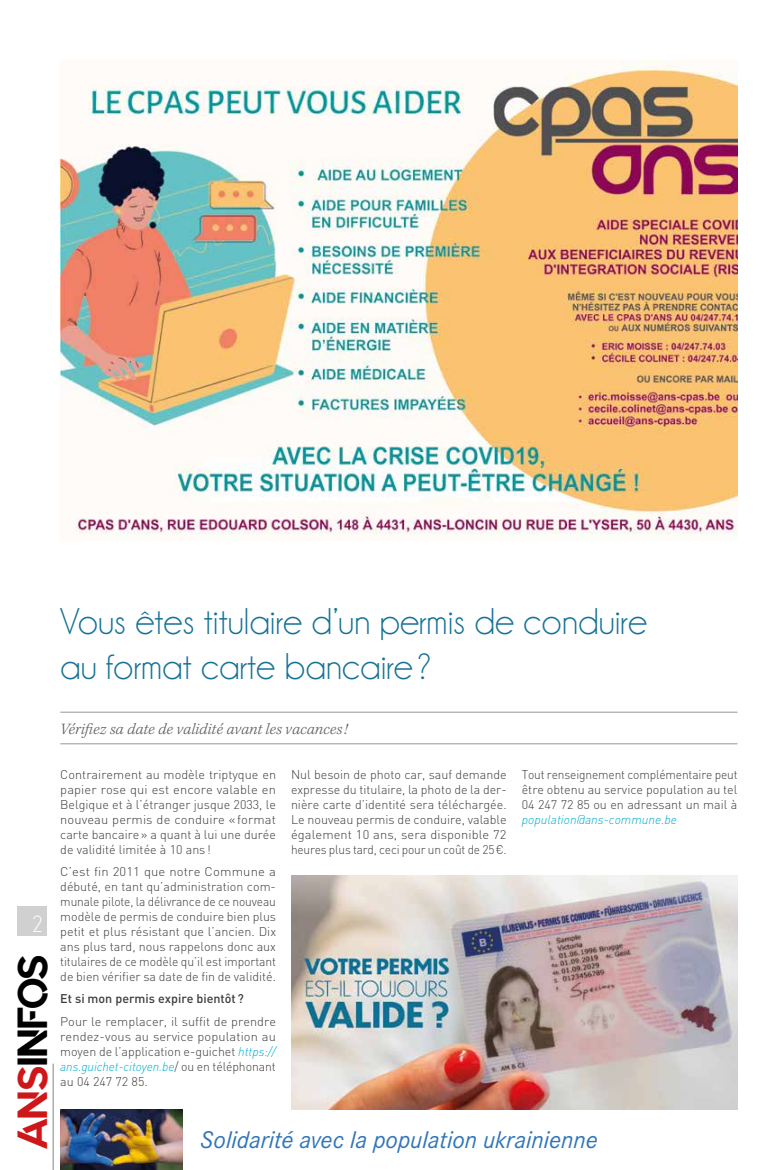
<style>
.page{position:relative;width:780px;height:1170px;background:#fff}
.page>*{position:absolute;margin:0;border:0;box-sizing:border-box;transform-origin:0 0}
.t1{font:41.88px "Quantify";color:#000}
.t2{font:37.5px/45px "Champagne&Limousines";color:#157296}
.t3{font:italic 25px "Corporate S";color:#2f75ba}
.t4{font:23.75px "Champagne&Limousines";color:#fff}
.t5{font:italic 300 16.25px "Kepler Std";color:#646363}
.t6{font:300 12.5px/15px "DIN";color:#3c3c3b;text-align:justify}
.t7{font:300 12.5px/15px "DIN";color:#3c3c3b;text-align:justify;scale:1.04 1}
.t8{font:300 12.5px/15px "DIN";color:#3c3c3b;text-align:justify;scale:.96 1}
.t9{font:500 12.5px "DIN";color:#3c3c3b}
.t10{font:italic 300 12.5px "DIN";color:#00acd2}
.s1{color:#cd1719}
.s2{font-style:italic;color:#00acd2}
</style>
<div class="page">
<img style="left:291px;top:875px;width:446px;height:234px">
<hr style="left:53px;top:1063px;width:1px;height:106px;background:#9d9d9c">
<div style="left:18px;top:905px;width:29px;height:30px;background:#d0d0d0"></div>
<img style="left:60px;top:1109px;width:122px;height:60px">
<img style="left:60px;top:60px;width:677px;height:475px">
<hr style="left:60px;top:711px;width:677px;height:1px;background:#7c7b7b">
<hr style="left:60px;top:743px;width:677px;height:1px;background:#7c7b7b">
<h2 class="t2" style="left:60px;top:599px;width:588px">Vous êtes titulaire d’un permis de conduire au format carte bancaire?</h2>
<h3 class="t4" style="left:31px;top:911px;width:14px">2</h3>
<h1 class="t1" style="left:9px;top:1149px;width:197px;rotate:-90deg"><span class="s1">ANS</span>INFOS</h1>
<h3 class="t5" style="left:60px;top:719px;width:288px">Vérifiez sa date de validité avant les vacances!</h3>
<p class="t6" style="left:60px;top:767px;width:217px">Contrairement au modèle triptyque en papier rose qui est encore valable en Belgique et à l’étranger jusque 2033, le nouveau permis de conduire «format carte bancaire» a quant à lui une durée de validité limitée à 10 ans !</p>
<p class="t7" style="left:60px;top:864px;width:209px">C’est fin 2011 que notre Commune a débuté, en tant qu’administration com&shy;munale pilote, la délivrance de ce nouveau modèle de permis de conduire bien plus petit et plus résistant que l’ancien. Dix ans plus tard, nous rappelons donc aux titulaires de ce modèle qu’il est important de bien vérifier sa date de fin de validité.</p>
<p class="t9" style="left:60px;top:990px;width:185px">Et si mon permis expire bientôt?</p>
<p class="t6" style="left:60px;top:1013px;width:217px">Pour le remplacer, il suffit de prendre rendez-vous au service population au moyen de l’application e-guichet <span class="s2">https:// ans.guichet-citoyen.be</span>/ ou en téléphonant au 04 247 72 85.</p>
<p class="t6" style="left:291px;top:767px;width:217px">Nul besoin de photo car, sauf demande expresse du titulaire, la photo de la der&shy;nière carte d’identité sera téléchargée.<br>Le nouveau permis de conduire, valable également 10 ans, sera disponible 72 heures plus tard, ceci pour un coût de 25€.</p>
<p class="t8" style="left:521px;top:767px;width:226px">Tout renseignement complémentaire peut être obtenu au service population au tel 04 247 72 85 ou en adressant un mail à</p>
<p class="t10" style="left:521px;top:811px;width:157px">population@ans-commune.be</p>
<h3 class="t3" style="left:200px;top:1125px;width:399px">Solidarité avec la population ukrainienne</h3>
</div>
